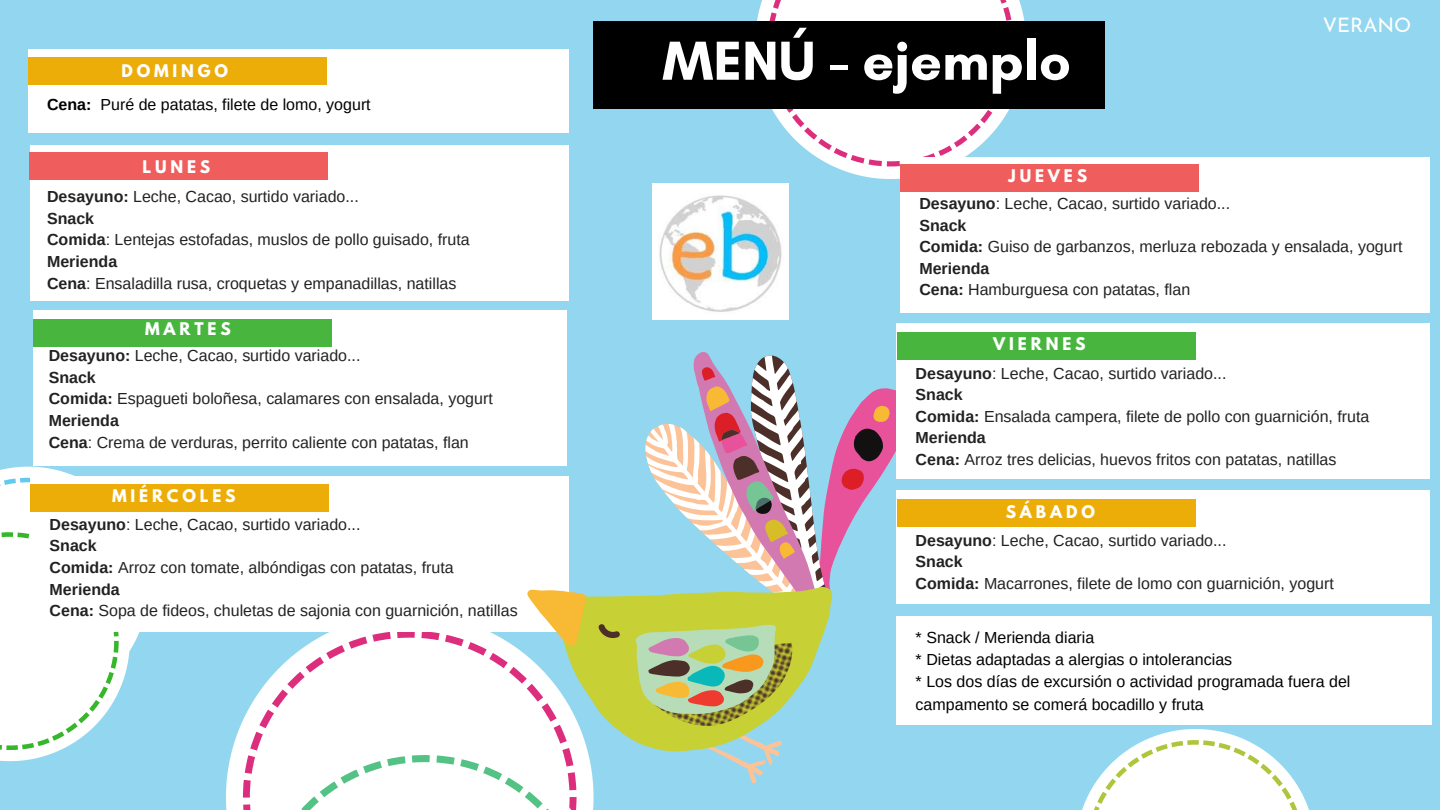
<style>
.page{position:relative;width:1440px;height:810px;background:#92d7ef}
.page>*{position:absolute;margin:0;border:0;box-sizing:border-box;transform-origin:0 0}
.t1{font:700 56px "Glacial Indifference";color:#fff}
.t2{font:20px "Josefin Sans";color:#fff}
.t3{font:16px/21.6px "Arimo";color:#222}
.t4{font:16px/22.2px "Arimo";color:#000}
.t5{font:700 15.5px "League Spartan";letter-spacing:.25em;color:#fff}
.s1{font-weight:700}
</style>
<div class="page">
<svg style="left:226px;top:730px;width:13px;height:80px"></svg>
<svg style="left:755px;top:0;width:271px;height:179px"></svg>
<svg style="left:768px;top:0;width:246px;height:166px;background:#e9ebf2"></svg>
<div style="left:594px;top:22px;width:511px;height:87px;background:#000"></div>
<svg style="left:1082px;top:729px;width:227px;height:81px"></svg>
<svg style="left:0;top:467px;width:140px;height:294px"></svg>
<div style="left:30px;top:476px;width:539px;height:156px;background:#fff"></div>
<svg style="left:893px;top:380px;width:78px;height:224px"></svg>
<svg style="left:239px;top:352px;width:654px;height:458px"></svg>
<div style="left:30px;top:484px;width:299px;height:28px;background:#edad09"></div>
<div style="left:28px;top:49px;width:540px;height:83px;background:#fff"></div>
<div style="left:28px;top:57px;width:299px;height:27px;background:#edad09"></div>
<div style="left:30px;top:145px;width:539px;height:156px;background:#fff"></div>
<div style="left:29px;top:153px;width:299px;height:27px;background:#ef5d5d"></div>
<div style="left:33px;top:310px;width:534px;height:156px;background:#fff"></div>
<div style="left:33px;top:319px;width:299px;height:27px;background:#48b63e"></div>
<div style="left:897px;top:323px;width:533px;height:156px;background:#fff"></div>
<div style="left:897px;top:490px;width:533px;height:113px;background:#fff"></div>
<div style="left:897px;top:333px;width:298px;height:27px;background:#48b63e"></div>
<div style="left:897px;top:500px;width:298px;height:27px;background:#edad09"></div>
<div style="left:900px;top:157px;width:530px;height:156px;background:#fff"></div>
<div style="left:900px;top:164px;width:299px;height:28px;background:#ef5d5d"></div>
<div style="left:897px;top:616px;width:535px;height:108px;background:#fff"></div>
<img style="left:652px;top:184px;width:136px;height:135px">
<p class="t5" style="left:121px;top:63px;width:108px">DOMINGO</p>
<p class="t4" style="left:47px;top:94px;width:325px"><span class="s1">Cena:</span> Puré de patatas, filete de lomo, yogurt</p>
<p class="t5" style="left:143px;top:159px;width:69px">LUNES</p>
<p class="t3" style="left:47px;top:186px;width:424px"><span class="s1">Desayuno:</span> Leche, Cacao, surtido variado...<br><span class="s1">Snack<br>Comida</span>: Lentejas estofadas, muslos de pollo guisado, fruta <span class="s1">Merienda<br>Cena</span>: Ensaladilla rusa, croquetas y empanadillas, natillas</p>
<p class="t5" style="left:145px;top:322px;width:87px">MARTES</p>
<p class="t3" style="left:49px;top:345px;width:446px"><span class="s1">Desayuno:</span> Leche, Cacao, surtido variado...<br><span class="s1">Snack<br>Comida:</span> Espagueti boloñesa, calamares con ensalada, yogurt <span class="s1">Merienda<br>Cena</span>: Crema de verduras, perrito caliente con patatas, flan</p>
<p class="t5" style="left:112px;top:488px;width:125px">MIÉRCOLES</p>
<p class="t3" style="left:50px;top:513px;width:470px"><span class="s1">Desayuno</span>: Leche, Cacao, surtido variado...<br><span class="s1">Snack<br>Comida:</span> Arroz con tomate, albóndigas con patatas, fruta <span class="s1">Merienda<br>Cena:</span> Sopa de fideos, chuletas de sajonia con guarnición, natillas</p>
<h1 class="t1" style="left:662px;top:27px;width:410px">MENÚ - ejemplo</h1>
<p class="t5" style="left:1009px;top:168px;width:80px">JUEVES</p>
<p class="t2" style="left:1323px;top:17px;width:90px">VERANO</p>
<p class="t3" style="left:919px;top:193px;width:485px"><span class="s1">Desayuno</span>: Leche, Cacao, surtido variado...<br><span class="s1">Snack<br>Comida:</span> Guiso de garbanzos, merluza rebozada y ensalada, yogurt<br><span class="s1">Merienda<br>Cena:</span> Hamburguesa con patatas, flan</p>
<p class="t5" style="left:993px;top:336px;width:94px">VIERNES</p>
<p class="t3" style="left:916px;top:362px;width:455px"><span class="s1">Desayuno</span>: Leche, Cacao, surtido variado...<br><span class="s1">Snack<br>Comida:</span> Ensalada campera, filete de pollo con guarnición, fruta <span class="s1">Merienda<br>Cena:</span> Arroz tres delicias, huevos fritos con patatas, natillas</p>
<p class="t5" style="left:1006px;top:504px;width:91px">SÁBADO</p>
<p class="t3" style="left:916px;top:529px;width:420px"><span class="s1">Desayuno</span>: Leche, Cacao, surtido variado...<br><span class="s1">Snack<br>Comida:</span> Macarrones, filete de lomo con guarnición, yogurt</p>
<p class="t4" style="left:916px;top:626px;width:436px">* Snack / Merienda diaria<br>* Dietas adaptadas a alergias o intolerancias<br>* Los dos días de excursión o actividad programada fuera del campamento se comerá bocadillo y fruta</p>
</div>
